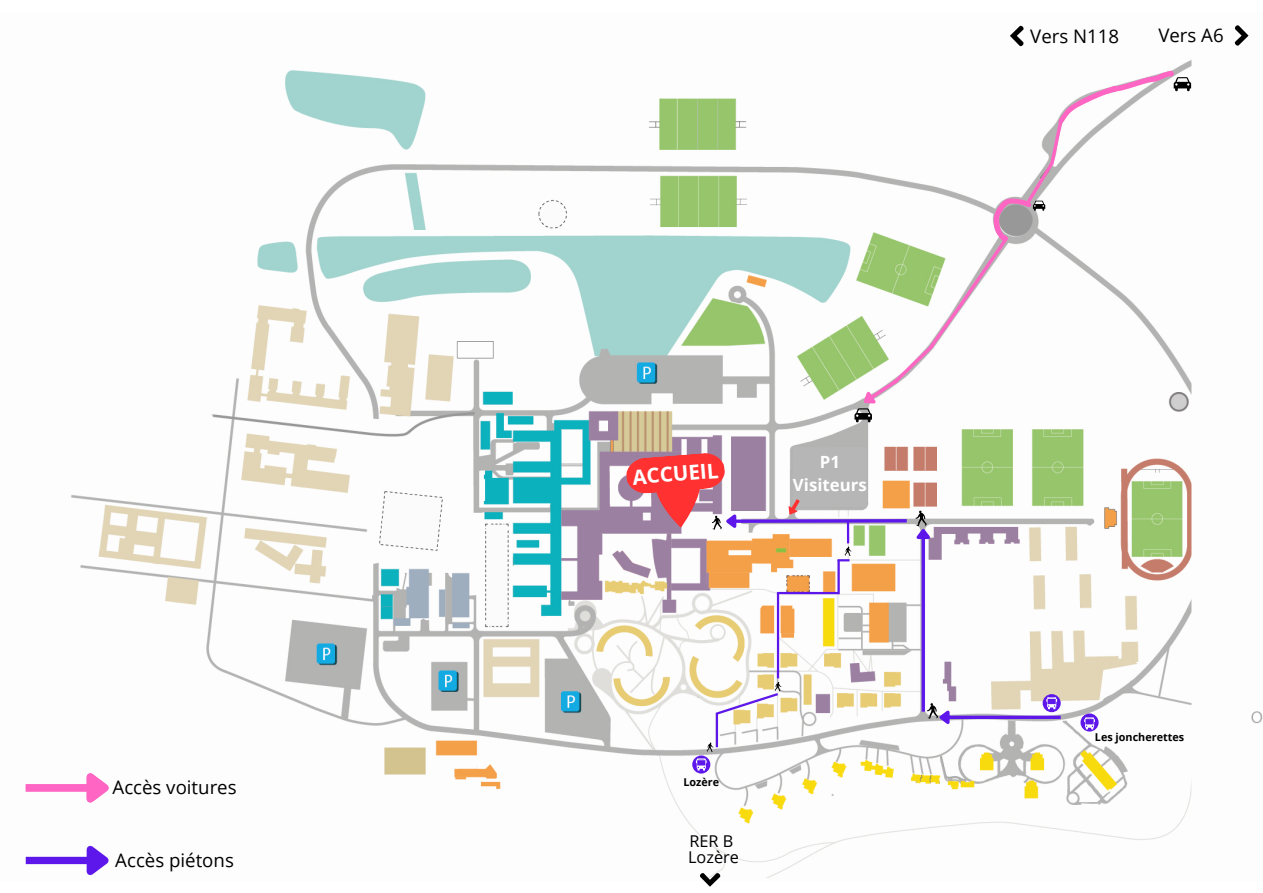
<style>
.page{position:relative;width:1263px;height:893px;background:#fff}
.page>*{position:absolute;margin:0;border:0;box-sizing:border-box;transform-origin:0 0}
.t1{font:700 20.62px "Open Sans";color:#fff}
.t2{font:18.67px "Open Sans";color:#000}
.t3{font:700 16.8px "Open Sans";color:#fff}
.t4{font:16.27px "Open Sans";color:#000}
.t5{font:700 10.8px "Open Sans";color:#000}
</style>
<div class="page">
<img style="left:25px;top:35px;width:1238px;height:843px">
<svg style="left:692px;top:755px;width:18px;height:18px"></svg>
<svg style="left:1080px;top:713px;width:18px;height:18px"></svg>
<svg style="left:1043px;top:694px;width:18px;height:18px"></svg>
<svg style="left:696px;top:758px;width:11px;height:12px"></svg>
<svg style="left:1084px;top:717px;width:11px;height:12px"></svg>
<svg style="left:1046px;top:697px;width:11px;height:12px"></svg>
<svg style="left:921px;top:561px;width:4px;height:150px"></svg>
<svg style="left:953px;top:715px;width:108px;height:4px"></svg>
<div style="left:793px;top:446px;width:74px;height:60px;background:#b6b6b6"></div>
<div style="left:26px;top:784px;width:62px;height:7px;background:#ff66c4"></div>
<svg style="left:80px;top:766px;width:37px;height:47px"></svg>
<div style="left:26px;top:857px;width:62px;height:7px;background:#5e17eb"></div>
<svg style="left:80px;top:839px;width:37px;height:39px"></svg>
<svg style="left:707px;top:742px;width:6px;height:10px"></svg>
<svg style="left:927px;top:703px;width:26px;height:24px"></svg>
<hr style="left:716px;top:713px;width:2px;height:34px;background:#5e17eb">
<hr style="left:777px;top:593px;width:2px;height:85px;background:#5e17eb">
<hr style="left:777px;top:592px;width:62px;height:2px;background:#5e17eb">
<hr style="left:837px;top:560px;width:3px;height:34px;background:#5e17eb">
<svg style="left:713px;top:682px;width:68px;height:34px"></svg>
<svg style="left:625px;top:452px;width:310px;height:109px"></svg>
<svg style="left:854px;top:71px;width:337px;height:351px"></svg>
<svg style="left:1010px;top:25px;width:15px;height:22px"></svg>
<svg style="left:1233px;top:25px;width:15px;height:22px"></svg>
<svg style="left:698px;top:871px;width:24px;height:15px"></svg>
<p class="t2" style="left:113px;top:773px;width:126px">Accès voitures</p>
<p class="t2" style="left:115px;top:847px;width:120px">Accès piétons</p>
<p class="t2" style="left:1030px;top:23px;width:90px">Vers N118</p>
<p class="t2" style="left:1158px;top:22px;width:67px">Vers A6</p>
<p class="t1" style="left:631px;top:463px;width:88px;rotate:-5deg">ACCUEIL</p>
<p class="t3" style="left:820px;top:450px;width:22px">P1</p>
<p class="t3" style="left:793px;top:473px;width:75px">Visiteurs</p>
<p class="t5" style="left:683px;top:774px;width:37px">Lozère</p>
<p class="t4" style="left:689px;top:829px;width:45px">RER B</p>
<p class="t4" style="left:688px;top:845px;width:52px">Lozère</p>
<p class="t5" style="left:1095px;top:729px;width:91px">Les joncherettes</p>
</div>
